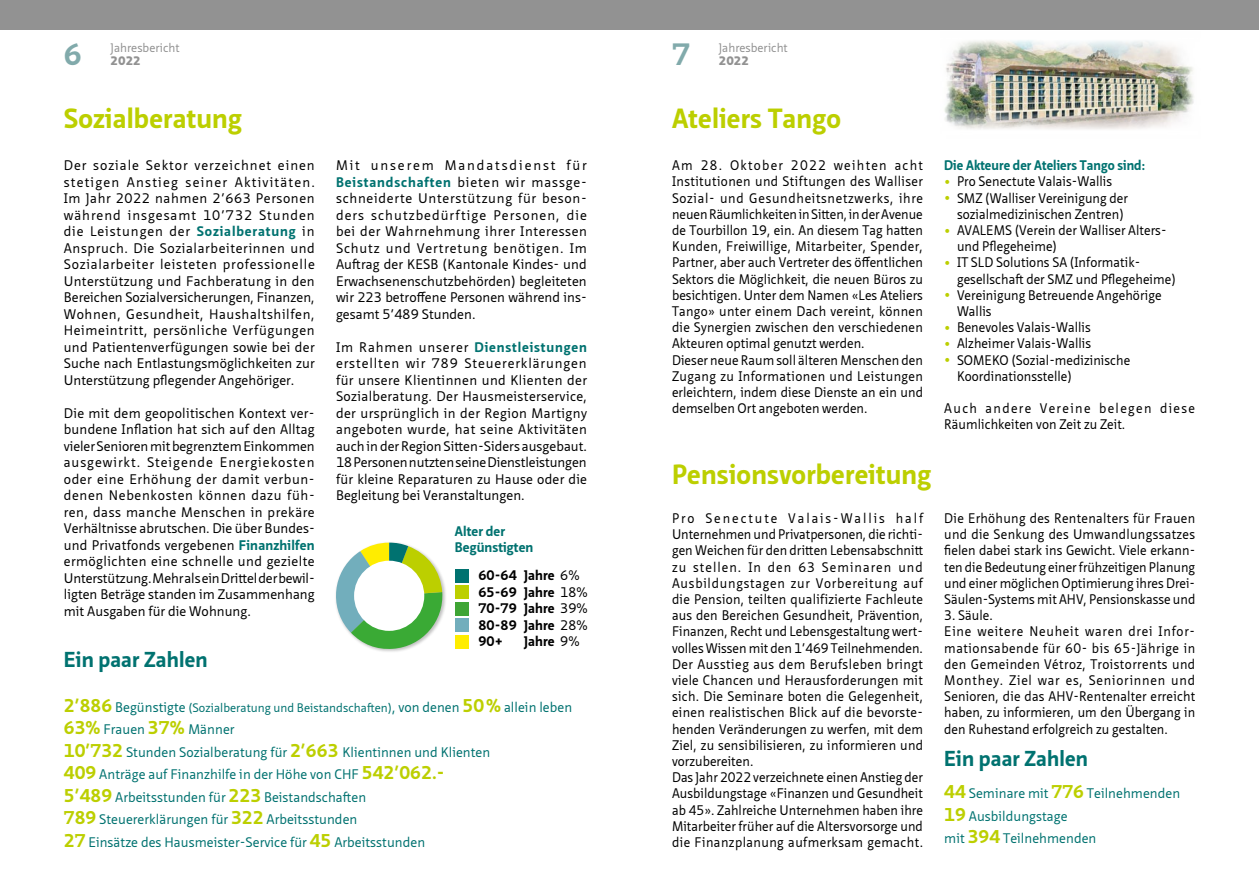
<style>
.page{position:relative;width:1259px;height:893px;background:#fff}
.page>*{position:absolute;margin:0;border:0;box-sizing:border-box;transform-origin:0 0}
.t1{font:700 30px "Neue Sans Pro";color:#81aaab}
.t2{font:700 27px "Neue Sans Pro";letter-spacing:.01em;color:#bccf00}
.t3{font:700 21px "Neue Sans Pro";letter-spacing:.01em;color:#007270}
.t4{font:13.5px/16.2px "Neue Sans Pro";letter-spacing:.005em;color:#000;scale:.96 1}
.t5{font:13.5px/16.5px "Neue Sans Pro";letter-spacing:.005em;color:#000;text-align:justify}
.t6{font:13.5px/22.5px "Neue Sans Pro";letter-spacing:.005em;color:#007270}
.t7{font:13.5px/16.2px "Neue Sans Pro";letter-spacing:.03em;color:#000;scale:.96 1}
.t8{font:700 13.5px/16.5px "Neue Sans Pro";letter-spacing:.005em;color:#000}
.t9{font:13.5px/16.2px "Neue Sans Pro";letter-spacing:.105em;color:#000;scale:.96 1}
.t10{font:700 13.5px "Neue Sans Pro";letter-spacing:.005em;color:#007270;scale:.96 1}
.t11{font:700 13.5px/16.5px "Neue Sans Pro";letter-spacing:.005em;color:#007270}
.t12{font:12px "Neue Sans Pro";letter-spacing:.005em;color:#007270}
.t13{font:12px "Neue Sans Pro";color:#929292}
.t14{font:900 12px "Neue Sans Pro";color:#929292}
.s1{font-weight:700;color:#007270}
.s2{font-weight:400}
.s3{font-weight:700;font-size:18px;color:#bccf00}
.s4{font-size:13.5px}
.s5{font-weight:700;font-size:24px;color:#bccf00}
</style>
<div class="page">
<div style="left:0;top:0;width:1259px;height:30px;background:#929292"></div>
<img style="left:944px;top:40px;width:250px;height:90px">
<div style="left:335px;top:541px;width:112px;height:113px;background:#000;opacity:.25"></div>
<svg style="left:336px;top:543px;width:106px;height:106px"></svg>
<div style="left:354px;top:561px;width:70px;height:70px;background:#fff;border-radius:50%"></div>
<div style="left:455px;top:569px;width:13px;height:13px;background:#007270"></div>
<div style="left:455px;top:585px;width:13px;height:14px;background:#bccf00"></div>
<div style="left:455px;top:602px;width:13px;height:13px;background:#3fa535"></div>
<div style="left:455px;top:618px;width:13px;height:14px;background:#72aebc"></div>
<div style="left:455px;top:635px;width:13px;height:13px;background:#ffed00"></div>
<h1 class="t1" style="left:64px;top:35px;width:19px">6</h1>
<p class="t13" style="left:111px;top:40px;width:70px">Jahresbericht</p>
<p class="t14" style="left:111px;top:53px;width:32px">2022</p>
<h2 class="t2" style="left:64px;top:100px;width:180px">Sozialberatung</h2>
<p class="t5" style="left:336px;top:157px;width:252px">Mit unserem Mandatsdienst für <span class="s1">Beistandschaften</span> bieten wir massge&shy;schneiderte Unterstützung für beson&shy;ders schutzbedürftige Personen, die bei der Wahrnehmung ihrer Interessen Schutz und Vertretung benötigen. Im Auftrag der KESB (Kantonale Kindes- und Erwachsenenschutzbehörden) begleiteten wir 223 betroffene Personen während ins&shy;gesamt 5’489 Stunden.</p>
<p class="t5" style="left:336px;top:338px;width:253px">Im Rahmen unserer <span class="s1">Dienstleistungen </span>erstellten wir 789 Steuererklärungen für unsere Klientinnen und Klienten der Sozialberatung. Der Hausmeisterservice, der ursprünglich in der Region Martigny angeboten wurde, hat seine Aktivitäten auch in der Region Sitten-Siders ausgebaut.<br>18 Personen nutzten seine Dienstleistungen für kleine Reparaturen zu Hause oder die Begleitung bei Veranstaltungen.</p>
<p class="t5" style="left:64px;top:157px;width:253px">Der soziale Sektor verzeichnet einen stetigen Anstieg seiner Aktivitäten.<br>Im Jahr 2022 nahmen 2’663 Personen während insgesamt 10’732 Stunden die Leistungen der <span class="s1">Sozialberatung</span> in Anspruch. Die Sozialarbeiterinnen und Sozialarbeiter leisteten professionelle Unterstützung und Fachberatung in den Bereichen Sozialversicherungen, Finanzen, Wohnen, Gesundheit, Haushaltshilfen, Heimeintritt, persönliche Verfügungen und Patientenverfügungen sowie bei der Suche nach Entlastungsmöglichkeiten zur Unterstützung pflegender Angehöriger.</p>
<p class="t5" style="left:64px;top:404px;width:252px">Die mit dem geopolitischen Kontext ver&shy;bundene Inflation hat sich auf den Alltag vieler Senioren mit begrenztem Einkommen ausgewirkt. Steigende Energiekosten oder eine Erhöhung der damit verbun&shy;denen Nebenkosten können dazu füh&shy;ren, dass manche Menschen in prekäre Verhältnisse abrutschen. Die über Bundes&shy;und Privatfonds vergebenen <span class="s1">Finanzhilfen </span>ermöglichten eine schnelle und gezielte Unterstützung. Mehr als ein Drittel der bewil&shy;ligten Beträge standen im Zusammenhang mit Ausgaben für die Wohnung.</p>
<p class="t11" style="left:455px;top:523px;width:80px">Alter der<br>Begünstigten</p>
<p class="t8" style="left:478px;top:567px;width:111px">60-64 Jahre <span class="s2">6%<br></span>65-69 Jahre <span class="s2">18%<br></span>70-79 Jahre <span class="s2">39%<br></span>80-89 Jahre <span class="s2">28%<br></span>90+</p>
<p class="t8" style="left:524px;top:633px;width:57px">Jahre <span class="s2">9%</span></p>
<h3 class="t3" style="left:64px;top:646px;width:145px">Ein paar Zahlen</h3>
<p class="t12" style="left:64px;top:700px;width:510px"><span class="s3">2’886</span> <span class="s4">Begünstigte</span> (Sozialberatung und Beistandschaften)<span class="s4">, von denen</span> <span class="s3">50 %</span> <span class="s4">allein leben</span></p>
<p class="t6" style="left:64px;top:718px;width:428px"><span class="s3">63%</span> Frauen <span class="s3">37%</span> Männer<br><span class="s3">10’732</span> Stunden Sozialberatung für <span class="s3">2’663</span> Klientinnen und Klienten <span class="s3">409</span> Anträge auf Finanzhilfe in der Höhe von CHF <span class="s3">542’062.- 5’489</span> Arbeitsstunden für <span class="s3">223</span> Beistandschaften<br><span class="s3">789</span> Steuererklärungen für <span class="s3">322</span> Arbeitsstunden<br><span class="s3">27</span> Einsätze des Hausmeister-Service für <span class="s3">45</span> Arbeitsstunden</p>
<h1 class="t1" style="left:672px;top:35px;width:19px">7</h1>
<p class="t13" style="left:719px;top:40px;width:70px">Jahresbericht</p>
<p class="t14" style="left:719px;top:53px;width:32px">2022</p>
<h2 class="t2" style="left:672px;top:100px;width:170px">Ateliers Tango</h2>
<p class="t4" style="left:672px;top:157px;width:263px">Am 28. Oktober 2022 weihten acht Institutionen und Stiftungen des Walliser Sozial- und Gesundheitsnetzwerks, ihre neuen Räumlichkeiten in Sitten, in der Avenue de Tourbillon 19, ein. An diesem Tag hatten Kunden, Freiwillige, Mitarbeiter, Spender, Partner, aber auch Vertreter des öffentlichen Sektors die Möglichkeit, die neuen Büros zu besichtigen. Unter dem Namen «Les Ateliers Tango» unter einem Dach vereint, können die Synergien zwischen den verschiedenen Akteuren optimal genutzt werden.<br>Dieser neue Raum soll älteren Menschen den Zugang zu Informationen und Leistungen erleichtern, indem diese Dienste an ein und demselben Ort angeboten werden.</p>
<p class="t10" style="left:944px;top:156px;width:211px">Die Akteure der Ateliers Tango sind:</p>
<p class="t4" style="left:944px;top:173px;width:176px"><span class="s5">∙</span> Pro Senectute Valais-Wallis</p>
<p class="t4" style="left:944px;top:189px;width:193px"><span class="s5">∙</span> SMZ (Walliser Vereinigung der</p>
<p class="t4" style="left:957px;top:206px;width:175px">sozialmedizinischen Zentren)</p>
<p class="t4" style="left:944px;top:222px;width:233px"><span class="s5">∙</span> AVALEMS (Verein der Walliser Alters-</p>
<p class="t4" style="left:957px;top:238px;width:106px">und Pflegeheime)</p>
<p class="t4" style="left:944px;top:254px;width:206px"><span class="s5">∙</span> IT SLD Solutions SA (Informatik-</p>
<p class="t4" style="left:957px;top:270px;width:229px">gesellschaft der SMZ und Pflegeheime)</p>
<p class="t4" style="left:944px;top:287px;width:228px"><span class="s5">∙</span> Vereinigung Betreuende Angehörige</p>
<p class="t4" style="left:957px;top:303px;width:38px">Wallis</p>
<p class="t4" style="left:944px;top:319px;width:154px"><span class="s5">∙</span> Benevoles Valais-Wallis</p>
<p class="t4" style="left:944px;top:335px;width:154px"><span class="s5">∙</span> Alzheimer Valais-Wallis</p>
<p class="t4" style="left:944px;top:351px;width:195px"><span class="s5">∙</span> SOMEKO (Sozial-medizinische</p>
<p class="t4" style="left:957px;top:368px;width:121px">Koordinationsstelle)</p>
<p class="t9" style="left:944px;top:400px;width:263px">Auch andere Vereine belegen diese<br>Räumlichkeiten von Zeit zu Zeit.</p>
<h2 class="t2" style="left:672px;top:456px;width:261px">Pensionsvorbereitung</h2>
<p class="t4" style="left:672px;top:510px;width:263px">Pro Senectute Valais-Wallis half Unternehmen und Privatpersonen, die richti&shy;gen Weichen für den dritten Lebensabschnitt zu stellen. In den 63 Seminaren und Ausbildungstagen zur Vorbereitung auf die Pension, teilten qualifizierte Fachleute aus den Bereichen Gesundheit, Prävention, Finanzen, Recht und Lebensgestaltung wert&shy;volles Wissen mit den 1’469 Teilnehmenden.<br>Der Ausstieg aus dem Berufsleben bringt viele Chancen und Herausforderungen mit sich. Die Seminare boten die Gelegenheit, einen realistischen Blick auf die bevorste&shy;henden Veränderungen zu werfen, mit dem Ziel, zu sensibilisieren, zu informieren und vorzubereiten.<br>Das Jahr 2022 verzeichnete einen Anstieg der Ausbildungstage «Finanzen und Gesundheit ab 45». Zahlreiche Unternehmen haben ihre Mitarbeiter früher auf die Altersvorsorge und die Finanzplanung aufmerksam gemacht.</p>
<p class="t4" style="left:944px;top:510px;width:263px;text-align:justify">Die Erhöhung des Rentenalters für Frauen und die Senkung des Umwandlungssatzes fielen dabei stark ins Gewicht. Viele erkann&shy;ten die Bedeutung einer frühzeitigen Planung und einer möglichen Optimierung ihres Drei-Säulen-Systems mit AHV, Pensionskasse und</p>
<p class="t7" style="left:944px;top:607px;width:263px">3. Säule.<br>Eine weitere Neuheit waren drei Infor&shy;mationsabende für 60- bis 65-Jährige in den Gemeinden Vétroz, Troistorrents und Monthey. Ziel war es, Seniorinnen und Senioren, die das AHV-Rentenalter erreicht haben, zu informieren, um den Übergang in den Ruhestand erfolgreich zu gestalten.</p>
<h3 class="t3" style="left:944px;top:745px;width:145px">Ein paar Zahlen</h3>
<p class="t6" style="left:944px;top:782px;width:237px"><span class="s3">44</span> Seminare mit <span class="s3">776</span> Teilnehmenden<br><span class="s3">19</span> Ausbildungstage<br>mit <span class="s3">394</span> Teilnehmenden</p>
</div>
